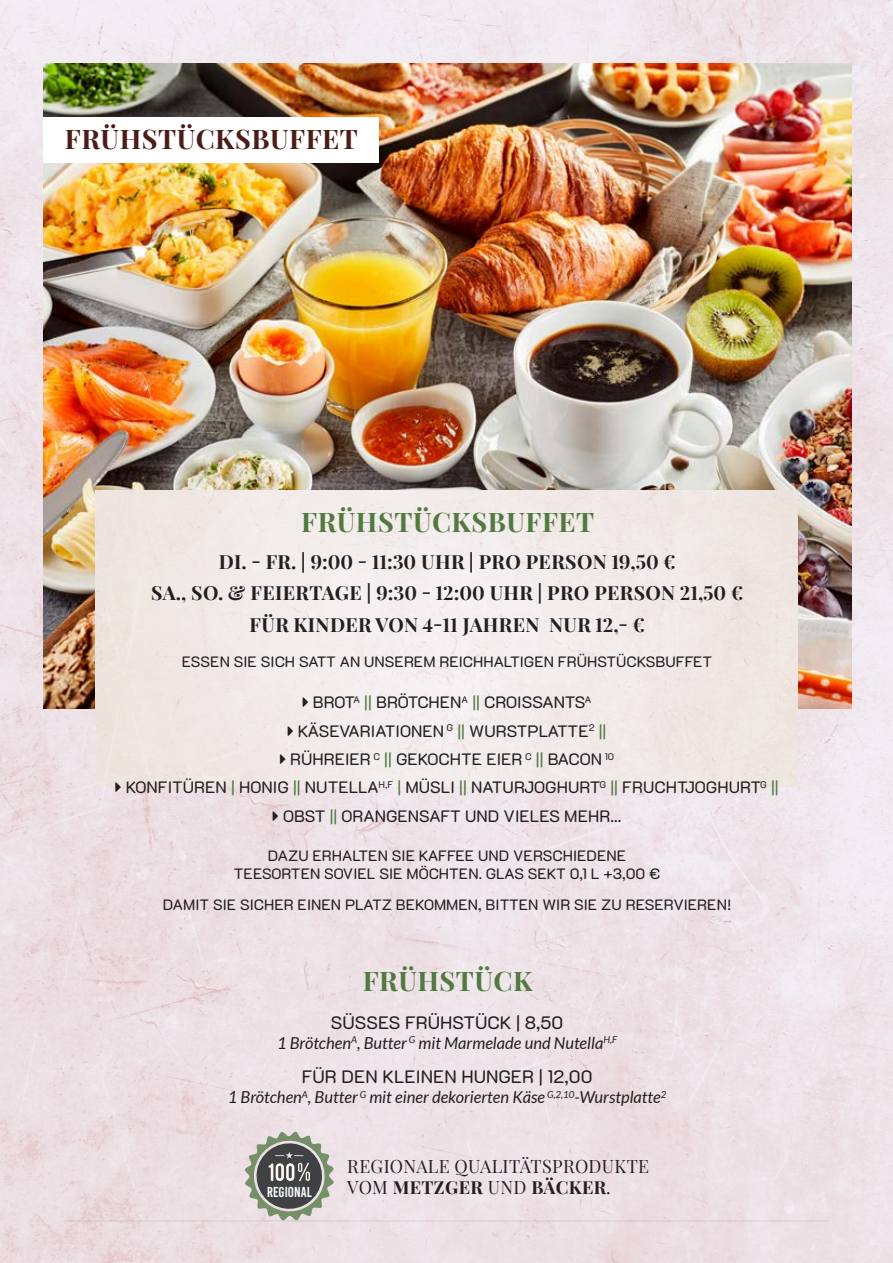
<style>
.page{position:relative;width:893px;height:1263px;background:#eee2e7}
.page>*{position:absolute;margin:0;border:0;box-sizing:border-box;transform-origin:0 0}
.t1{font:700 27px "Playfair Display";letter-spacing:.02em;color:#517940}
.t2{font:700 27px "Playfair Display";letter-spacing:.02em;color:#4b1d18}
.t3{font:700 19.5px/32px "Playfair Display";letter-spacing:.02em;color:#231f20;text-align:center}
.t4{font:18px "K2 D";color:#231f20}
.t5{font:18px "Playfair Display";letter-spacing:.02em;color:#231f20}
.t6{font:700 18px "Playfair Display";letter-spacing:.02em;color:#231f20}
.t7{font:16.5px/28.3px "K2 D";color:#231f20;text-align:center}
.t8{font:italic 16.5px "Lato";color:#231f20}
.t9{font:15px/18px "K2 D";color:#231f20;text-align:center}
.t10{font:14.4px "Bebas Kai";color:#fff}
.s1{color:#517940}
.s2{font-weight:400}
</style>
<div class="page">
<img style="left:43px;top:64px;width:808px;height:644px">
<img style="left:96px;top:490px;width:701px;height:297px">
<div style="left:43px;top:117px;width:335px;height:45px;background:#fff"></div>
<svg style="left:245px;top:1131px;width:89px;height:90px"></svg>
<svg style="left:303px;top:698px;width:5px;height:9px"></svg>
<svg style="left:288px;top:726px;width:5px;height:9px"></svg>
<svg style="left:280px;top:754px;width:5px;height:10px"></svg>
<svg style="left:116px;top:783px;width:5px;height:4px"></svg>
<svg style="left:273px;top:811px;width:5px;height:9px"></svg>
<h1 class="t2" style="left:65px;top:118px;width:295px">FRÜHSTÜCKSBUFFET</h1>
<h1 class="t1" style="left:301px;top:501px;width:295px">FRÜHSTÜCKSBUFFET</h1>
<p class="t3" style="left:151px;top:544px;width:593px">DI. - FR. | 9:00 - 11:30 UHR | PRO PERSON 19,50 €<br>SA., SO. &amp; FEIERTAGE | 9:30 - 12:00 UHR | PRO PERSON 21,50 €<br>FÜR KINDER VON 4-11 JAHREN NUR 12,- €</p>
<p class="t9" style="left:182px;top:653px;width:532px">ESSEN SIE SICH SATT AN UNSEREM REICHHALTIGEN FRÜHSTÜCKSBUFFET</p>
<p class="t7" style="left:126px;top:688px;width:654px">BROT<sup>A</sup> <span class="s1">||</span> BRÖTCHEN<sup>A</sup> <span class="s1">||</span> CROISSANTS<sup>A<br></sup>KÄSEVARIATIONEN <sup>G</sup> <span class="s1">||</span> WURSTPLATTE<sup>2</sup> <span class="s1">||<br></span>RÜHREIER <sup>C</sup> <span class="s1">||</span> GEKOCHTE EIER <sup>C</sup> <span class="s1">||</span> BACON <sup>10<br></sup>KONFITÜREN <span class="s1">|</span> HONIG <span class="s1">||</span> NUTELLA<sup>H,F</sup> <span class="s1">|</span> MÜSLI <span class="s1">||</span> NATURJOGHURT<sup>G</sup> <span class="s1">||</span> FRUCHTJOGHURT<sup>G</sup> <span class="s1">|| </span>OBST <span class="s1">||</span> ORANGENSAFT UND VIELES MEHR...</p>
<p class="t9" style="left:234px;top:847px;width:428px">DAZU ERHALTEN SIE KAFFEE UND VERSCHIEDENE<br>TEESORTEN SOVIEL SIE MÖCHTEN. GLAS SEKT 0,1 L +3,00 €</p>
<p class="t9" style="left:163px;top:895px;width:570px">DAMIT SIE SICHER EINEN PLATZ BEKOMMEN, BITTEN WIR SIE ZU RESERVIEREN!</p>
<h1 class="t1" style="left:363px;top:959px;width:171px">FRÜHSTÜCK</h1>
<p class="t4" style="left:331px;top:1012px;width:234px">SÜSSES FRÜHSTÜCK | 8,50</p>
<p class="t8" style="left:277px;top:1034px;width:342px">1 Brötchen<sup>A</sup>, Butter <sup>G</sup> mit Marmelade und Nutella<sup>H,F</sup></p>
<p class="t4" style="left:302px;top:1066px;width:292px">FÜR DEN KLEINEN HUNGER | 12,00</p>
<p class="t8" style="left:228px;top:1088px;width:440px">1 Brötchen<sup>A</sup>, Butter <sup>G</sup> mit einer dekorierten Käse <sup>G,2,10</sup>-Wurstplatte<sup>2</sup></p>
<p class="t5" style="left:347px;top:1152px;width:303px">REGIONALE QUALITÄTSPRODUKTE</p>
<p class="t10" style="left:267px;top:1185px;width:46px">REGIONAL</p>
<p class="t6" style="left:347px;top:1173px;width:265px"><span class="s2">VOM</span> METZGER <span class="s2">UND</span> BÄCKER<span class="s2">.</span></p>
</div>
